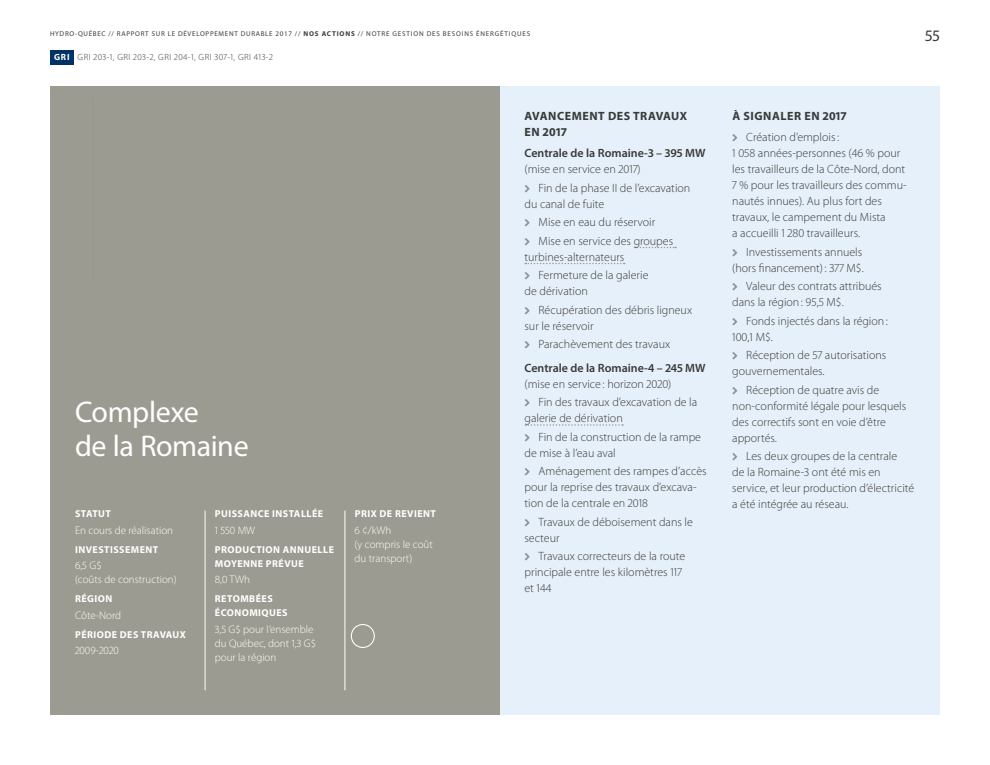
<style>
.page{position:relative;width:990px;height:765px;background:#fff}
.page>*{position:absolute;margin:0;border:0;box-sizing:border-box;transform-origin:0 0}
.H1_PDC{font:30px/34px "Myriad Pro";letter-spacing:-.01em;color:#fff}
.t1{font:16px "Myriad Pro";color:#393a39}
.t2{font:300 12px/16px "Myriad Pro";color:#393a39}
.t3{font:600 12px/16px "Myriad Pro";color:#393a39}
.t4{font:700 12px/16px "Myriad Pro";letter-spacing:.045em;color:#393a39}
.PDC___Description_pr{font:300 11px/14px "Myriad Pro";color:#fff}
.PDC___Description_pr-2{font:300 11px "Myriad Pro";letter-spacing:.065em;color:#fff}
.PDC___Description_pr-3{font:700 10px/14px "Myriad Pro";letter-spacing:.045em;color:#fff}
.GRI-indicateur{font:300 9px "Myriad Pro";letter-spacing:.05em;color:#393a39}
.GRI-H1{font:700 9px "Myriad Pro";color:#fff}
.t5{font:7px "Myriad Pro";letter-spacing:.1em;color:#393a39}
.s1{font-weight:700}
.s2{font-weight:300}
</style>
<div class="page">
<div style="left:500px;top:86px;width:440px;height:629px;background:#e6f0fa"></div>
<div style="left:50px;top:86px;width:450px;height:629px;background:#9b9b91"></div>
<hr style="left:93px;top:97px;width:1px;height:184px;background:#969798">
<hr style="left:205px;top:511px;width:1px;height:179px;background:#fff">
<hr style="left:345px;top:511px;width:1px;height:179px;background:#fff">
<svg style="left:634px;top:247px;width:42px;height:1px"></svg>
<svg style="left:525px;top:263px;width:100px;height:1px"></svg>
<svg style="left:525px;top:424px;width:98px;height:2px"></svg>
<svg style="left:351px;top:624px;width:24px;height:24px"></svg>
<div style="left:50px;top:50px;width:24px;height:14px;background:#003264"></div>
<p class="t5" style="left:50px;top:29px;width:482px">HYDRO-QUÉBEC // RAPPORT SUR LE DÉVELOPPEMENT DURABLE 2017 // <span class="s1">NOS ACTIONS</span> // NOTRE GESTION DES BESOINS ÉNERGÉTIQUES</p>
<p class="GRI-H1" style="left:54px;top:51px;width:17px">GRI</p>
<p class="GRI-indicateur" style="left:78px;top:52px;width:196px">GRI 203-1, GRI 203-2, GRI 204-1, GRI 307-1, GRI 413-2</p>
<h1 class="H1_PDC" style="left:75px;top:395px;width:175px">Complexe<br>de la Romaine</h1>
<p class="PDC___Description_pr-3" style="left:75px;top:507px;width:37px">STATUT</p>
<p class="PDC___Description_pr" style="left:75px;top:523px;width:100px">En cours de réalisation</p>
<p class="PDC___Description_pr-3" style="left:75px;top:542px;width:85px">INVESTISSEMENT</p>
<p class="PDC___Description_pr" style="left:75px;top:559px;width:103px">6,5 G$<br>(coûts de construction)</p>
<p class="PDC___Description_pr-3" style="left:75px;top:592px;width:39px">RÉGION</p>
<p class="PDC___Description_pr" style="left:75px;top:608px;width:48px">Côte-Nord</p>
<p class="PDC___Description_pr-3" style="left:75px;top:627px;width:112px">PÉRIODE DES TRAVAUX</p>
<p class="PDC___Description_pr-2" style="left:75px;top:645px;width:45px">2009-2020</p>
<p class="PDC___Description_pr-3" style="left:215px;top:507px;width:110px">PUISSANCE INSTALLÉE</p>
<p class="PDC___Description_pr" style="left:215px;top:523px;width:42px">1 550 MW</p>
<p class="PDC___Description_pr-3" style="left:215px;top:542px;width:121px">PRODUCTION ANNUELLE<br>MOYENNE PRÉVUE</p>
<p class="PDC___Description_pr" style="left:215px;top:573px;width:37px">8,0 TWh</p>
<p class="PDC___Description_pr-3" style="left:215px;top:592px;width:74px">RETOMBÉES<br>ÉCONOMIQUES</p>
<p class="PDC___Description_pr" style="left:215px;top:622px;width:103px">3,5 G$ pour l’ensemble du Québec, dont 1,3 G$ pour la région</p>
<p class="PDC___Description_pr-3" style="left:355px;top:507px;width:83px">PRIX DE REVIENT</p>
<p class="PDC___Description_pr" style="left:355px;top:523px;width:80px">6 ¢/kWh<br>(y compris le coût du transport)</p>
<p class="t4" style="left:525px;top:108px;width:164px">AVANCEMENT DES TRAVAUX<br>EN 2017</p>
<p class="t3" style="left:524px;top:145px;width:183px">Centrale de la Romaine-3 – 395 MW <span class="s2">(mise en service en 2017)</span></p>
<p class="t2" style="left:524px;top:180px;width:167px;text-indent:14px">Fin de la phase II de l’excavation du canal de fuite</p>
<p class="t2" style="left:538px;top:214px;width:118px">Mise en eau du réservoir</p>
<p class="t2" style="left:524px;top:233px;width:150px;text-indent:14px">Mise en service des groupes turbines-alternateurs</p>
<p class="t2" style="left:524px;top:267px;width:126px;text-indent:14px">Fermeture de la galerie de dérivation</p>
<p class="t2" style="left:524px;top:302px;width:169px;text-indent:14px">Récupération des débris ligneux sur le réservoir</p>
<p class="t2" style="left:538px;top:336px;width:133px">Parachèvement des travaux</p>
<p class="t3" style="left:524px;top:359px;width:183px">Centrale de la Romaine-4 – 245 MW <span class="s2">(mise en service : horizon 2020)</span></p>
<p class="t2" style="left:524px;top:394px;width:174px;text-indent:14px">Fin des travaux d’excavation de la galerie de dérivation</p>
<p class="t2" style="left:524px;top:429px;width:178px;text-indent:14px">Fin de la construction de la rampe de mise à l’eau aval</p>
<p class="t2" style="left:524px;top:463px;width:184px;text-indent:14px">Aménagement des rampes d’accès pour la reprise des travaux d’excava&shy;tion de la centrale en 2018</p>
<p class="t2" style="left:524px;top:514px;width:170px;text-indent:14px">Travaux de déboisement dans le secteur</p>
<p class="t2" style="left:524px;top:548px;width:162px;text-indent:14px">Travaux correcteurs de la route principale entre les kilomètres 117 et 144</p>
<h2 class="t1" style="left:925px;top:25px;width:16px">55</h2>
<p class="t4" style="left:732px;top:108px;width:116px">À SIGNALER EN 2017</p>
<p class="t2" style="left:732px;top:129px;width:176px;text-indent:14px">Création d’emplois:<br>1 058 années-personnes (46 % pour les travailleurs de la Côte-Nord, dont<br>7 % pour les travailleurs des commu&shy;nautés innues). Au plus fort des travaux, le campement du Mista<br>a accueilli 1 280 travailleurs.</p>
<p class="t2" style="left:732px;top:244px;width:133px;text-align:right">Investissements annuels (hors financement): 377 M$.</p>
<p class="t2" style="left:732px;top:278px;width:151px;text-indent:14px">Valeur des contrats attribués dans la région: 95,5 M$.</p>
<p class="t2" style="left:732px;top:313px;width:157px;text-indent:14px">Fonds injectés dans la région:<br>100,1 M$.</p>
<p class="t2" style="left:732px;top:347px;width:156px;text-indent:14px">Réception de 57 autorisations gouvernementales.</p>
<p class="t2" style="left:732px;top:382px;width:176px;text-indent:14px">Réception de quatre avis de non-conformité légale pour lesquels des correctifs sont en voie d’être apportés.</p>
<p class="t2" style="left:732px;top:448px;width:184px;text-indent:14px">Les deux groupes de la centrale<br>de la Romaine-3 ont été mis en service, et leur production d’électricité a été intégrée au réseau.</p>
</div>
